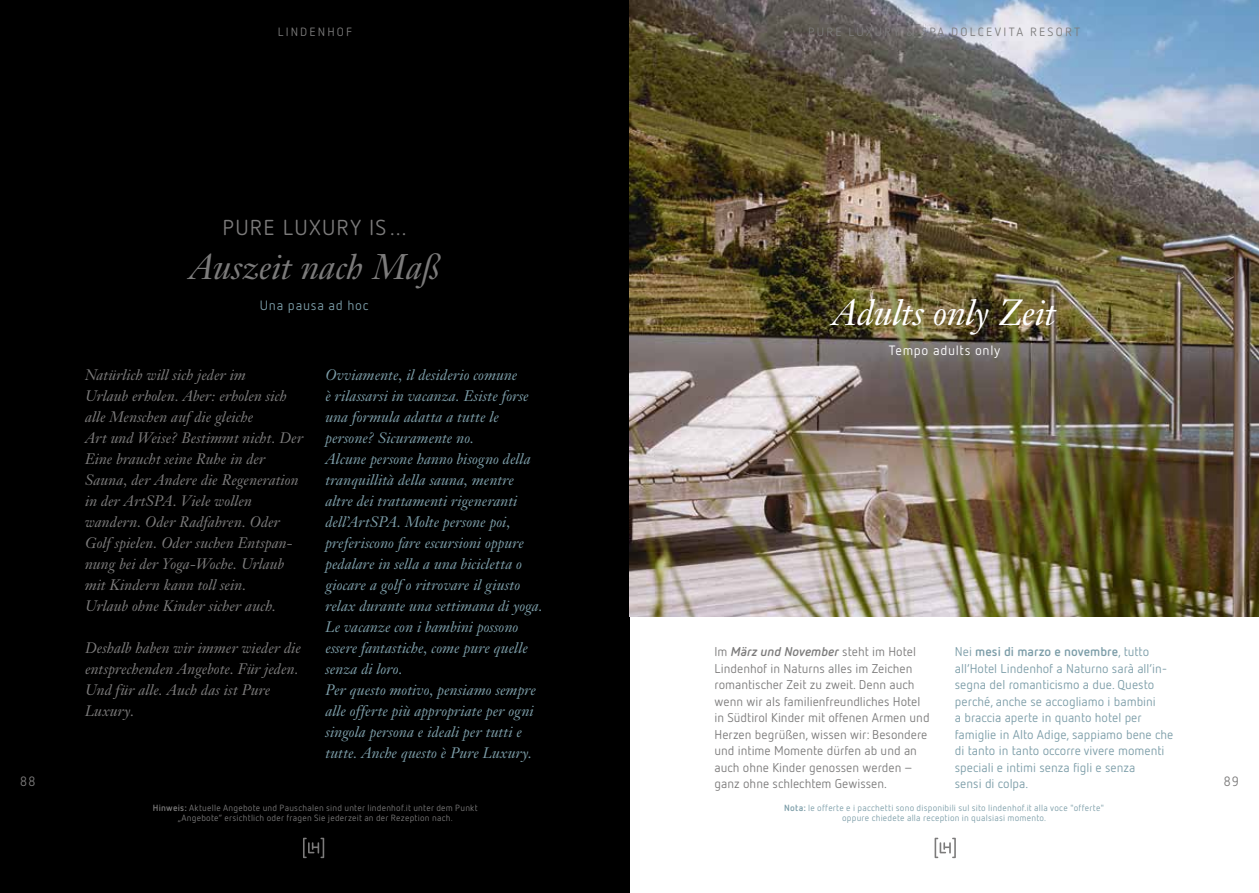
<style>
.page{position:relative;width:1259px;height:893px;background:#fff}
.page>*{position:absolute;margin:0;border:0;box-sizing:border-box;transform-origin:0 0}
.t1{font:italic 36px "Janson Text";letter-spacing:-.005em;color:#fff}
.t2{font:italic 35.1px "Janson Text";letter-spacing:-.005em;color:#7c7b7b}
.t3{font:21.6px "Netto OT";letter-spacing:.06em;color:#7c7b7b}
.t4{font:italic 15px/21px "Janson Text";letter-spacing:.01em;color:#7c9da8}
.t5{font:italic 15px/21px "Janson Text";letter-spacing:.01em;color:#7c7b7b}
.t6{font:13.5px "Netto OT";letter-spacing:.045em;color:#fff}
.t7{font:13.5px "Netto OT";letter-spacing:.05em;color:#7c9da8}
.t8{font:13.5px "Netto OT";color:#7c7b7b}
.t9{font:12.75px/16.5px "Netto OT";color:#7c7b7b}
.t10{font:12.75px/16.5px "Netto OT";color:#7c9da8}
.t11{font:12px "Netto OT";letter-spacing:.18em;color:#7c7b7b}
.t12{font:9px/10.5px "Netto OT";letter-spacing:.025em;color:#7c7b7b;text-align:center}
.t13{font:9px/10.5px "Netto OT";letter-spacing:.025em;color:#7c9da8;text-align:center}
.s1{font-weight:700;font-style:italic}
.s2{font-weight:700}
</style>
<div class="page">
<div style="left:0;top:0;width:629px;height:893px;background:#000"></div>
<svg style="left:303px;top:838px;width:21px;height:20px"></svg>
<img style="left:629px;top:0;width:630px;height:617px">
<svg style="left:934px;top:838px;width:22px;height:20px"></svg>
<p class="t11" style="left:278px;top:24px;width:76px">LINDENHOF</p>
<p class="t11" style="left:808px;top:24px;width:273px">PURE LUXURY &amp; SPA DOLCEVITA RESORT</p>
<p class="t8" style="left:20px;top:773px;width:17px">88</p>
<h3 class="t3" style="left:222px;top:214px;width:186px">PURE LUXURY IS…</h3>
<h2 class="t2" style="left:190px;top:246px;width:252px">Auszeit nach Maß</h2>
<p class="t7" style="left:260px;top:297px;width:110px">Una pausa ad hoc</p>
<h1 class="t1" style="left:832px;top:291px;width:225px">Adults only Zeit</h1>
<p class="t6" style="left:889px;top:342px;width:113px">Tempo adults only</p>
<p class="t5" style="left:85px;top:365px;width:220px">Natürlich will sich jeder im<br>Urlaub erholen. Aber: erholen sich alle Menschen auf die gleiche<br>Art und Weise? Bestimmt nicht. Der<br>Eine braucht seine Ruhe in der<br>Sauna, der Andere die Regeneration in der ArtSPA. Viele wollen wandern. Oder Radfahren. Oder<br>Golf spielen. Oder suchen Entspan&shy;nung bei der Yoga-Woche. Urlaub mit Kindern kann toll sein.<br>Urlaub ohne Kinder sicher auch.</p>
<p class="t5" style="left:85px;top:638px;width:217px">Deshalb haben wir immer wieder die entsprechenden Angebote. Für jeden.<br>Und für alle. Auch das ist Pure<br>Luxury.</p>
<p class="t9" style="left:714px;top:643px;width:216px">Im <span class="s1">März und November</span> steht im Hotel Lindenhof in Naturns alles im Zeichen romantischer Zeit zu zweit. Denn auch wenn wir als familienfreundliches Hotel in Südtirol Kinder mit offenen Armen und Herzen begrüßen, wissen wir: Besondere und intime Momente dürfen ab und an auch ohne Kinder genossen werden – ganz ohne schlechtem Gewissen.</p>
<p class="t4" style="left:325px;top:365px;width:219px">Ovviamente, il desiderio comune<br>è rilassarsi in vacanza. Esiste forse una formula adatta a tutte le persone? Sicuramente no.<br>Alcune persone hanno bisogno della tranquillità della sauna, mentre altre dei trattamenti rigeneranti dell’ArtSPA. Molte persone poi, preferiscono fare escursioni oppure pedalare in sella a una bicicletta o giocare a golf o ritrovare il giusto relax durante una settimana di yoga.<br>Le vacanze con i bambini possono essere fantastiche, come pure quelle senza di loro.<br>Per questo motivo, pensiamo sempre alle offerte più appropriate per ogni singola persona e ideali per tutti e tutte. Anche questo è Pure Luxury.</p>
<p class="t10" style="left:955px;top:643px;width:220px">Nei <span class="s2">mesi di marzo e novembre</span>, tutto all’Hotel Lindenhof a Naturno sarà all’in&shy;segna del romanticismo a due. Questo perché, anche se accogliamo i bambini<br>a braccia aperte in quanto hotel per famiglie in Alto Adige, sappiamo bene che di tanto in tanto occorre vivere momenti speciali e intimi senza figli e senza<br>sensi di colpa.</p>
<p class="t12" style="left:153px;top:802px;width:326px"><span class="s2">Hinweis:</span> Aktuelle Angebote und Pauschalen sind unter lindenhof.it unter dem Punkt „Angebote“ ersichtlich oder fragen Sie jederzeit an der Rezeption nach.</p>
<p class="t13" style="left:784px;top:802px;width:321px"><span class="s2">Nota:</span> le offerte e i pacchetti sono disponibili sul sito lindenhof.it alla voce "offerte" oppure chiedete alla reception in qualsiasi momento.</p>
<p class="t8" style="left:1223px;top:773px;width:17px">89</p>
</div>
